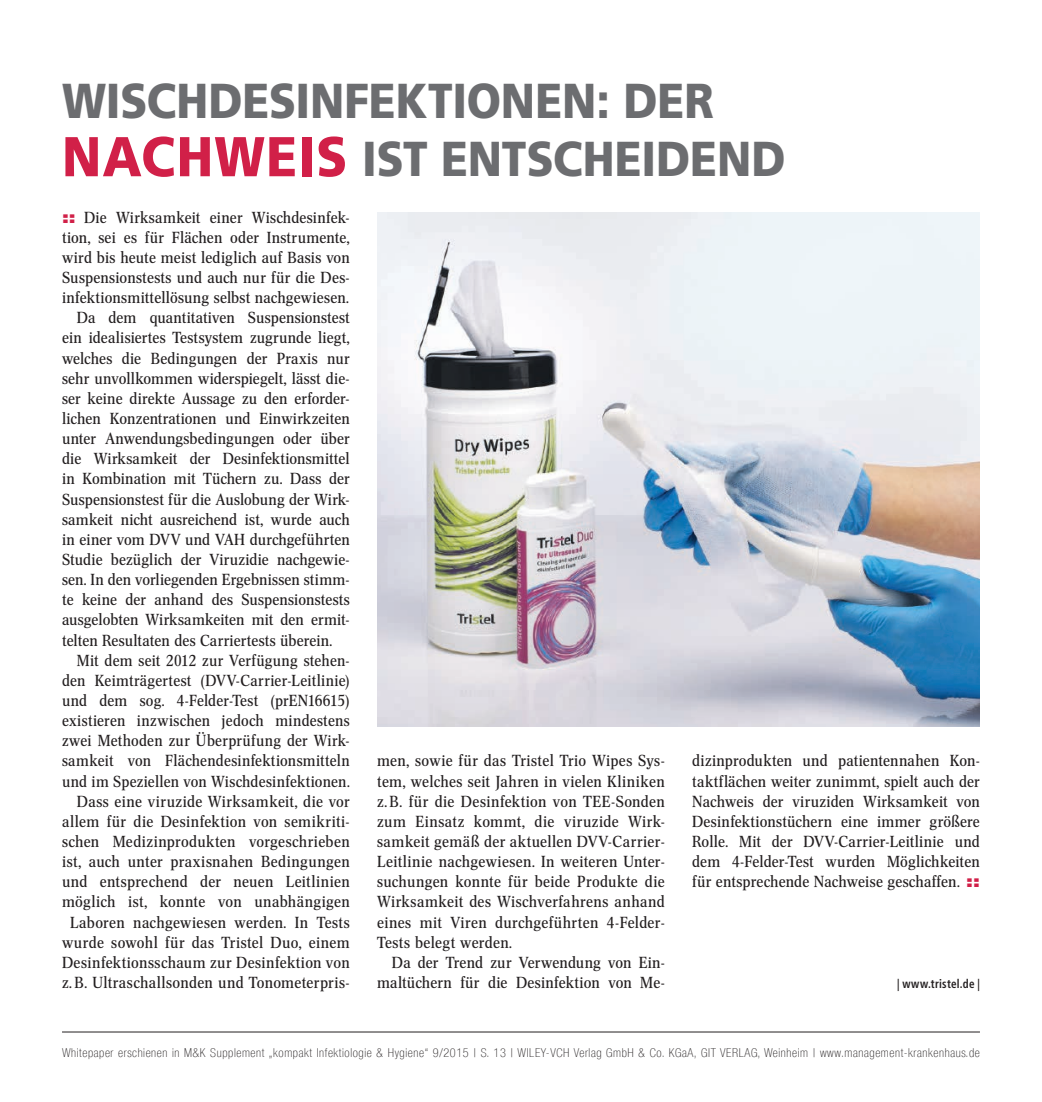
<style>
.page{position:relative;width:1042px;height:1102px;background:#fff}
.page>*{position:absolute;margin:0;border:0;box-sizing:border-box;transform-origin:0 0}
.t1{font:900 49px/57.8px "Frutiger LT Com";letter-spacing:-.005em;color:#6c6d70;scale:.9 1}
.t2{font:15.75px/20.1px "Concorde Nova";letter-spacing:.01em;color:#231f20;text-align:justify;scale:1.07 1}
.t3{font:15.75px "Concorde Nova";letter-spacing:.01em;color:#231f20;scale:1.06 1}
.t4{font:100 condensed 12.25px "Helvetica Neue LT Com";letter-spacing:.05em;color:#231f20}
.t5{font:700 condensed 12.25px "Frutiger LT Com";letter-spacing:.025em;color:#231f20;scale:.9 1}
.s1{font-size:56px;color:#d12048}
.s2{font-family:"Helvetica Neue LT Com";font-weight:900;font-stretch:expanded;color:#d12048}
</style>
<div class="page">
<hr style="left:62px;top:1031px;width:918px;height:1px;background:#231f20">
<img style="left:377px;top:212px;width:603px;height:514px">
<h1 class="t1" style="left:62px;top:72px;width:805px">WISCHDESINFEKTIONEN: DER<br><span class="s1">NACHWEIS</span> IST ENTSCHEIDEND</h1>
<p class="t2" style="left:62px;top:207px;width:270px"><span class="s2">::</span> Die Wirksamkeit einer Wischdesinfek-</p>
<p class="t2" style="left:62px;top:227px;width:270px">tion, sei es für Flächen oder Instrumente,</p>
<p class="t2" style="left:62px;top:247px;width:270px">wird bis heute meist lediglich auf Basis von</p>
<p class="t2" style="left:62px;top:267px;width:270px">Suspensionstests und auch nur für die Des-</p>
<p class="t2" style="left:62px;top:288px;width:270px">infektionsmittellösung selbst nachgewiesen.</p>
<p class="t2" style="left:77px;top:308px;width:256px">Da dem quantitativen Suspensionstest</p>
<p class="t2" style="left:62px;top:328px;width:270px">ein idealisiertes Testsystem zugrunde liegt,</p>
<p class="t2" style="left:62px;top:348px;width:270px">welches die Bedingungen der Praxis nur</p>
<p class="t2" style="left:62px;top:368px;width:270px">sehr unvollkommen widerspiegelt, lässt die-</p>
<p class="t2" style="left:62px;top:388px;width:270px">ser keine direkte Aussage zu den erforder-</p>
<p class="t2" style="left:62px;top:408px;width:270px">lichen Konzentrationen und Einwirkzeiten</p>
<p class="t2" style="left:62px;top:428px;width:270px">unter Anwendungsbedingungen oder über</p>
<p class="t2" style="left:62px;top:449px;width:270px">die Wirksamkeit der Desinfektionsmittel</p>
<p class="t2" style="left:62px;top:469px;width:270px">in Kombination mit Tüchern zu. Dass der</p>
<p class="t2" style="left:62px;top:489px;width:270px">Suspensionstest für die Auslobung der Wirk-</p>
<p class="t2" style="left:62px;top:509px;width:270px">samkeit nicht ausreichend ist, wurde auch</p>
<p class="t2" style="left:62px;top:529px;width:270px">in einer vom DVV und VAH durchgeführten</p>
<p class="t2" style="left:62px;top:549px;width:270px">Studie bezüglich der Viruzidie nachgewie-</p>
<p class="t2" style="left:62px;top:569px;width:270px">sen. In den vorliegenden Ergebnissen stimm-</p>
<p class="t2" style="left:62px;top:589px;width:270px">te keine der anhand des Suspensionstests</p>
<p class="t2" style="left:62px;top:610px;width:270px">ausgelobten Wirksamkeiten mit den ermit-</p>
<p class="t2" style="left:62px;top:630px;width:254px">telten Resultaten des Carriertests überein.</p>
<p class="t3" style="left:77px;top:651px;width:259px">Mit dem seit 2012 zur Verfügung stehen-</p>
<p class="t3" style="left:62px;top:671px;width:273px">den Keimträgertest (DVV-Carrier-Leitlinie)</p>
<p class="t3" style="left:62px;top:691px;width:273px">und dem sog. 4-Felder-Test (prEN16615)</p>
<p class="t3" style="left:62px;top:711px;width:273px">existieren inzwischen jedoch mindestens</p>
<p class="t3" style="left:62px;top:731px;width:273px">zwei Methoden zur Überprüfung der Wirk-</p>
<p class="t3" style="left:62px;top:751px;width:273px">samkeit von Flächendesinfektionsmitteln</p>
<p class="t3" style="left:62px;top:771px;width:273px">und im Speziellen von Wischdesinfektionen.</p>
<p class="t2" style="left:77px;top:791px;width:257px">Dass eine viruzide Wirksamkeit, die vor</p>
<p class="t2" style="left:62px;top:811px;width:270px">allem für die Desinfektion von semikriti-</p>
<p class="t2" style="left:62px;top:831px;width:270px">schen Medizinprodukten vorgeschrieben</p>
<p class="t2" style="left:62px;top:851px;width:270px">ist, auch unter praxisnahen Bedingungen</p>
<p class="t2" style="left:62px;top:871px;width:270px">und entsprechend der neuen Leitlinien</p>
<p class="t2" style="left:62px;top:891px;width:270px">möglich ist, konnte von unabhängigen</p>
<p class="t2" style="left:70px;top:911px;width:263px">Laboren nachgewiesen werden. In Tests</p>
<p class="t2" style="left:62px;top:932px;width:270px">wurde sowohl für das Tristel Duo, einem</p>
<p class="t2" style="left:62px;top:952px;width:270px">Desinfektionsschaum zur Desinfektion von</p>
<p class="t2" style="left:62px;top:972px;width:270px">z. B. Ultraschallsonden und Tonometerpris-</p>
<p class="t2" style="left:377px;top:750px;width:270px">men, sowie für das Tristel Trio Wipes Sys&shy;tem, welches seit Jahren in vielen Kliniken z. B. für die Desinfektion von TEE-Sonden zum Einsatz kommt, die viruzide Wirk&shy;samkeit gemäß der aktuellen DVV-Carrier-Leitlinie nachgewiesen. In weiteren Unter&shy;suchungen konnte für beide Produkte die Wirksamkeit des Wischverfahrens anhand eines mit Viren durchgeführten 4-Felder-Tests belegt werden.</p>
<p class="t2" style="left:377px;top:952px;width:270px;text-align:right">Da der Trend zur Verwendung von Ein&shy;maltüchern für die Desinfektion von Me-</p>
<p class="t2" style="left:692px;top:750px;width:270px">dizinprodukten und patientennahen Kon&shy;taktflächen weiter zunimmt, spielt auch der Nachweis der viruziden Wirksamkeit von Desinfektionstüchern eine immer größere Rolle. Mit der DVV-Carrier-Leitlinie und dem 4-Felder-Test wurden Möglichkeiten für entsprechende Nachweise geschaffen. <span class="s2">::</span></p>
<p class="t5" style="left:897px;top:976px;width:94px">| www.tristel.de |</p>
<p class="t4" style="left:62px;top:1045px;width:919px">Whitepaper erschienen in M&amp;K Supplement „kompakt Infektiologie &amp; Hygiene“ 9/2015 | S. 13 | WILEY-VCH Verlag GmbH &amp; Co. KGaA, GIT VERLAG, Weinheim | www.management-krankenhaus.de</p>
</div>
